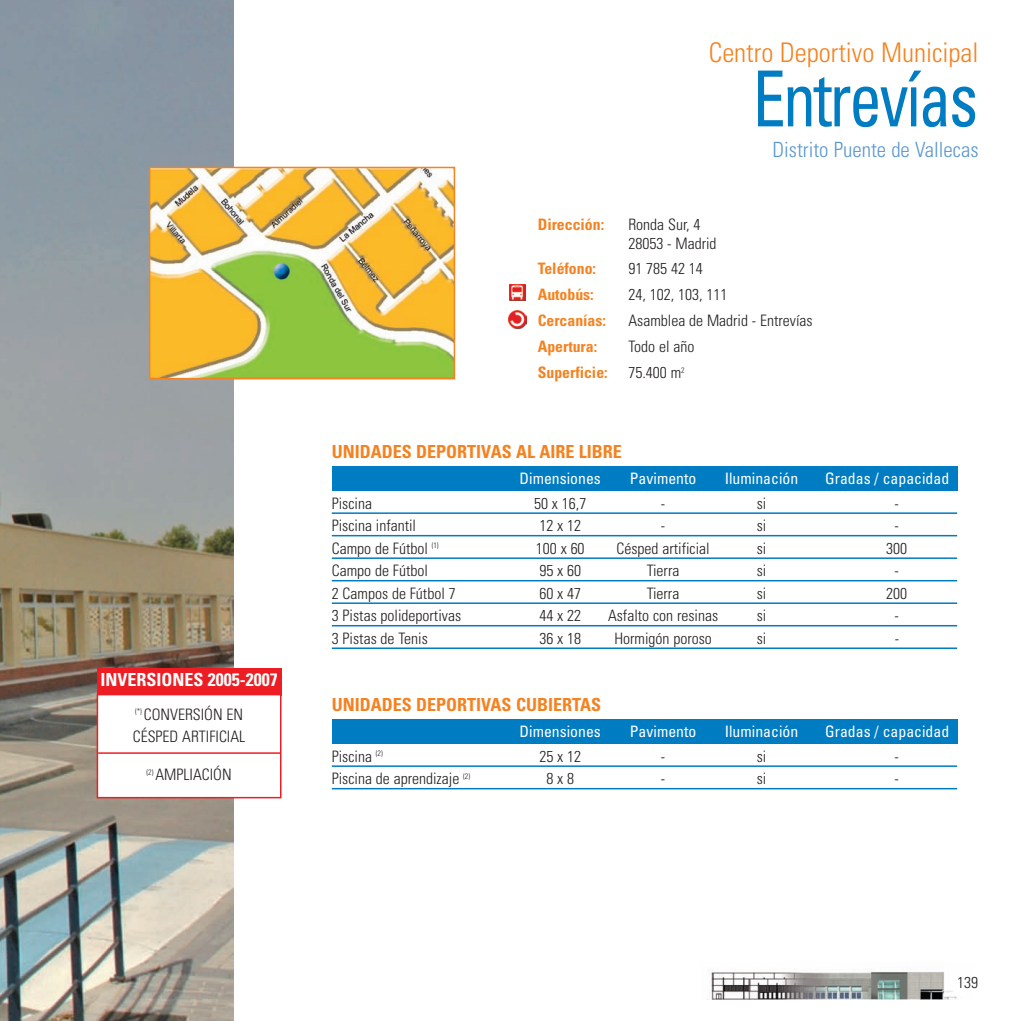
<style>
.page{position:relative;width:1021px;height:1021px;background:#fff}
.page>*{position:absolute;margin:0;border:0;box-sizing:border-box;transform-origin:0 0}
.t1{font:condensed 77.25px "Univers";letter-spacing:-.035em;color:#007cc2;scale:.85 1}
.t2{font:300 condensed 27px "Univers";color:#f58220}
.t3{font:300 condensed 21px "Univers";color:#5a97d1}
.t4{font:700 condensed 18px "Univers";color:#f58220}
.t5{font:700 condensed 18px "Univers";color:#fff}
.t6{font:300 condensed 15.75px/18.9px "Univers";color:#231f20}
.t7{font:condensed 15.75px "Univers";color:#fff}
.t8{font:700 condensed 15.75px "Univers";color:#f58220}
</style>
<div class="page">
<img style="left:0;top:0;width:234px;height:1020px">
<div style="left:332px;top:466px;width:625px;height:25px;background:#007cc2"></div>
<img style="left:509px;top:284px;width:17px;height:17px">
<img style="left:508px;top:310px;width:18px;height:18px">
<hr style="left:332px;top:512px;width:625px;height:2px;background:#007cc2">
<hr style="left:332px;top:535px;width:625px;height:1px;background:#007cc2">
<hr style="left:332px;top:557px;width:625px;height:2px;background:#007cc2">
<hr style="left:332px;top:580px;width:625px;height:1px;background:#007cc2">
<hr style="left:332px;top:602px;width:625px;height:2px;background:#007cc2">
<hr style="left:332px;top:625px;width:625px;height:1px;background:#007cc2">
<hr style="left:332px;top:647px;width:625px;height:2px;background:#007cc2">
<div style="left:332px;top:719px;width:625px;height:25px;background:#007cc2"></div>
<hr style="left:332px;top:765px;width:625px;height:2px;background:#007cc2">
<hr style="left:332px;top:788px;width:625px;height:1px;background:#007cc2">
<img style="left:710px;top:971px;width:247px;height:28px">
<div style="left:97px;top:668px;width:184px;height:27px;background:#ee1d23"></div>
<div style="left:97px;top:694px;width:184px;height:103px;background:#fff"></div>
<hr style="left:98px;top:752px;width:182px;height:1px;background:#ee1d23">
<div style="left:97px;top:693px;width:184px;height:105px;border:2px solid #ee1d23"></div>
<img style="left:152px;top:170px;width:300px;height:206px">
<div style="left:149px;top:167px;width:306px;height:212px;border:2px solid #f58220"></div>
<p class="t5" style="left:100px;top:673px;width:179px">INVERSIONES 2005-2007</p>
<p class="t6" style="left:133px;top:704px;width:114px;line-height:22.5px"><sup>(*)</sup> CONVERSIÓN EN<br>CÉSPED ARTIFICIAL</p>
<p class="t6" style="left:146px;top:766px;width:87px"><sup>(2)</sup> AMPLIACIÓN</p>
<h2 class="t2" style="left:708px;top:43px;width:271px">Centro Deportivo Municipal</h2>
<h1 class="t1" style="left:752px;top:71px;width:267px">Entrevías</h1>
<h3 class="t3" style="left:772px;top:142px;width:207px">Distrito Puente de Vallecas</h3>
<p class="t8" style="left:537px;top:218px;width:68px">Dirección:</p>
<p class="t6" style="left:628px;top:216px;width:90px">Ronda Sur, 4<br>28053 - Madrid</p>
<p class="t8" style="left:537px;top:263px;width:60px">Teléfono:</p>
<p class="t6" style="left:628px;top:261px;width:76px">91 785 42 14</p>
<p class="t8" style="left:537px;top:289px;width:57px">Autobús:</p>
<p class="t6" style="left:628px;top:287px;width:100px">24, 102, 103, 111</p>
<p class="t8" style="left:537px;top:315px;width:70px">Cercanías:</p>
<p class="t6" style="left:628px;top:313px;width:186px">Asamblea de Madrid - Entrevías</p>
<p class="t8" style="left:537px;top:341px;width:61px">Apertura:</p>
<p class="t6" style="left:628px;top:339px;width:67px">Todo el año</p>
<p class="t8" style="left:537px;top:367px;width:72px">Superficie:</p>
<p class="t6" style="left:628px;top:364px;width:58px">75.400 m<sup>2</sup></p>
<p class="t4" style="left:332px;top:444px;width:291px">UNIDADES DEPORTIVAS AL AIRE LIBRE</p>
<p class="t7" style="left:519px;top:473px;width:83px">Dimensiones</p>
<p class="t7" style="left:630px;top:473px;width:68px">Pavimento</p>
<p class="t7" style="left:724px;top:473px;width:75px">Iluminación</p>
<p class="t7" style="left:825px;top:473px;width:126px">Gradas / capacidad</p>
<p class="t6" style="left:332px;top:495px;width:42px">Piscina</p>
<p class="t6" style="left:534px;top:495px;width:54px">50 x 16,7</p>
<p class="t6" style="left:661px;top:495px;width:6px">-</p>
<p class="t6" style="left:756px;top:495px;width:11px">si</p>
<p class="t6" style="left:894px;top:495px;width:6px">-</p>
<p class="t6" style="left:332px;top:517px;width:86px">Piscina infantil</p>
<p class="t6" style="left:539px;top:517px;width:43px">12 x 12</p>
<p class="t6" style="left:661px;top:517px;width:6px">-</p>
<p class="t6" style="left:756px;top:517px;width:11px">si</p>
<p class="t6" style="left:894px;top:517px;width:6px">-</p>
<p class="t6" style="left:332px;top:540px;width:108px">Campo de Fútbol <sup>(1)</sup></p>
<p class="t6" style="left:536px;top:540px;width:50px">100 x 60</p>
<p class="t6" style="left:616px;top:540px;width:95px">Césped artificial</p>
<p class="t6" style="left:756px;top:540px;width:11px">si</p>
<p class="t6" style="left:886px;top:540px;width:22px">300</p>
<p class="t6" style="left:332px;top:562px;width:98px">Campo de Fútbol</p>
<p class="t6" style="left:539px;top:562px;width:43px">95 x 60</p>
<p class="t6" style="left:647px;top:562px;width:34px">Tierra</p>
<p class="t6" style="left:756px;top:562px;width:11px">si</p>
<p class="t6" style="left:894px;top:562px;width:6px">-</p>
<p class="t6" style="left:332px;top:585px;width:125px">2 Campos de Fútbol 7</p>
<p class="t6" style="left:539px;top:585px;width:43px">60 x 47</p>
<p class="t6" style="left:647px;top:585px;width:34px">Tierra</p>
<p class="t6" style="left:756px;top:585px;width:11px">si</p>
<p class="t6" style="left:886px;top:585px;width:22px">200</p>
<p class="t6" style="left:332px;top:607px;width:131px">3 Pistas polideportivas</p>
<p class="t6" style="left:539px;top:607px;width:43px">44 x 22</p>
<p class="t6" style="left:608px;top:607px;width:112px">Asfalto con resinas</p>
<p class="t6" style="left:756px;top:607px;width:11px">si</p>
<p class="t6" style="left:894px;top:607px;width:6px">-</p>
<p class="t6" style="left:332px;top:630px;width:98px">3 Pistas de Tenis</p>
<p class="t6" style="left:539px;top:630px;width:43px">36 x 18</p>
<p class="t6" style="left:614px;top:630px;width:99px">Hormigón poroso</p>
<p class="t6" style="left:756px;top:630px;width:11px">si</p>
<p class="t6" style="left:894px;top:630px;width:6px">-</p>
<p class="t4" style="left:332px;top:697px;width:271px">UNIDADES DEPORTIVAS CUBIERTAS</p>
<p class="t7" style="left:519px;top:726px;width:83px">Dimensiones</p>
<p class="t7" style="left:630px;top:726px;width:68px">Pavimento</p>
<p class="t7" style="left:724px;top:726px;width:75px">Iluminación</p>
<p class="t7" style="left:825px;top:726px;width:126px">Gradas / capacidad</p>
<p class="t6" style="left:332px;top:748px;width:53px">Piscina <sup>(2)</sup></p>
<p class="t6" style="left:539px;top:748px;width:43px">25 x 12</p>
<p class="t6" style="left:661px;top:748px;width:6px">-</p>
<p class="t6" style="left:756px;top:748px;width:11px">si</p>
<p class="t6" style="left:894px;top:748px;width:6px">-</p>
<p class="t6" style="left:332px;top:770px;width:140px">Piscina de aprendizaje <sup>(2)</sup></p>
<p class="t6" style="left:546px;top:770px;width:29px">8x8</p>
<p class="t6" style="left:661px;top:770px;width:6px">-</p>
<p class="t6" style="left:756px;top:770px;width:11px">si</p>
<p class="t6" style="left:894px;top:770px;width:6px">-</p>
<p class="t6" style="left:957px;top:974px;width:22px">139</p>
</div>
